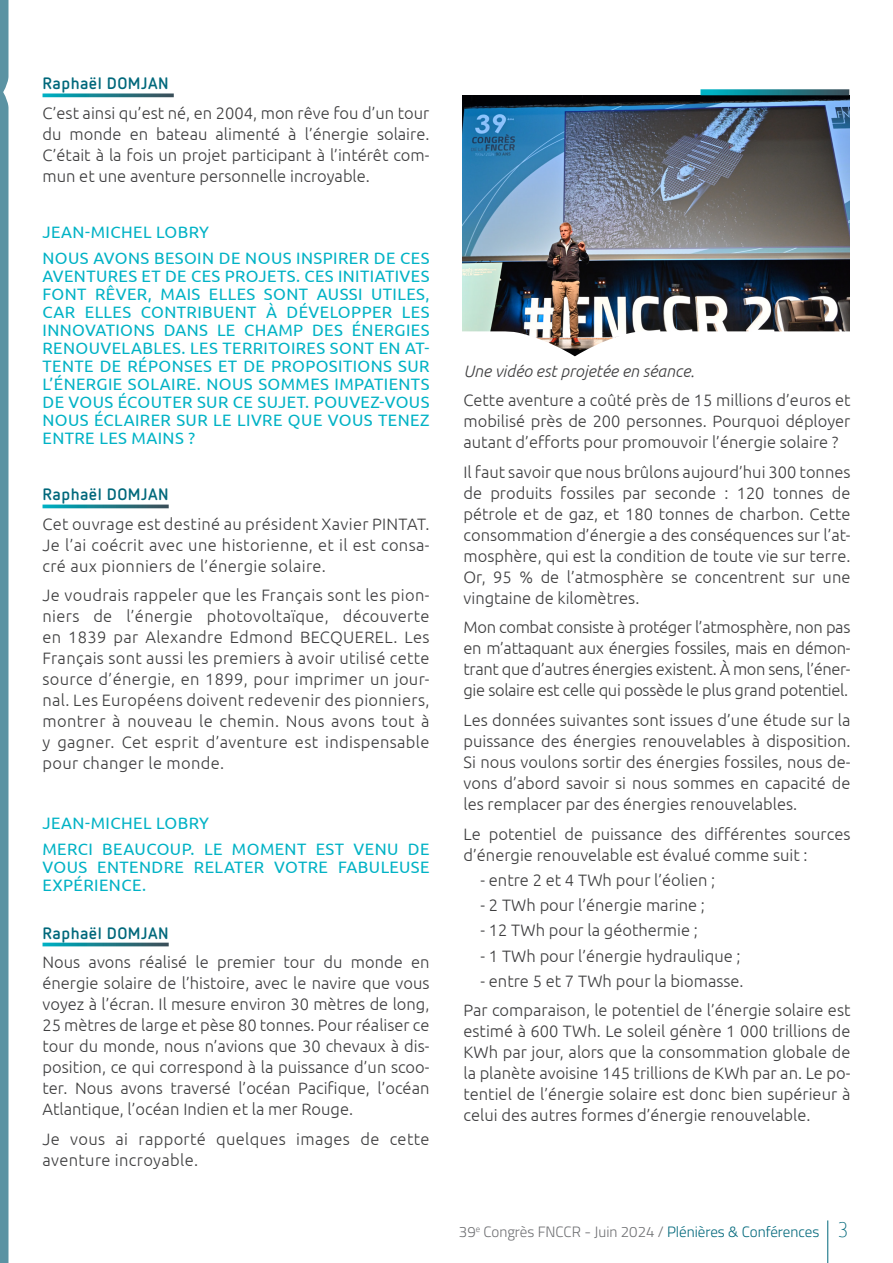
<style>
.page{position:relative;width:893px;height:1263px;background:#fff}
.page>*{position:absolute;margin:0;border:0;box-sizing:border-box;transform-origin:0 0}
.t1{font:300 16.5px/21px "Ubuntu";color:#3e3e3f;text-align:justify}
.t2{font:16.5px/18px "Ubuntu";letter-spacing:.025em;color:#00b2c5;text-align:justify}
.t3{font:300 16.5px/21px "Ubuntu";letter-spacing:.02em;color:#3e3e3f}
.t4{font:700 16.5px "Netto OT";letter-spacing:.025em;color:#00687b}
.t5{font:italic 300 16.5px "Ubuntu";color:#3e3e3f}
.t6{font:300 15px "Titillium Web";color:#6f7073}
.s1{color:#00687b}
.s2{font-family:"Netto OT";font-size:21px;color:#00687b}
</style>
<div class="page">
<hr style="left:827px;top:1220px;width:1px;height:43px;background:#00687b">
<svg style="left:0;top:0;width:9px;height:1263px;background:#6499a8"></svg>
<svg style="left:43px;top:93px;width:131px;height:4px"></svg>
<img style="left:462px;top:96px;width:387px;height:235px">
<svg style="left:462px;top:331px;width:388px;height:26px"></svg>
<svg style="left:700px;top:89px;width:149px;height:6px"></svg>
<p class="t4" style="left:43px;top:73px;width:128px">Raphaël DOMJAN</p>
<p class="t1" style="left:43px;top:102px;width:388px">C’est ainsi qu’est né, en 2004, mon rêve fou d’un tour du monde en bateau alimenté à l’énergie solaire.<br>C’était à la fois un projet participant à l’intérêt com&shy;mun et une aventure personnelle incroyable.</p>
<p class="t2" style="left:43px;top:222px;width:168px">JEAN-MICHEL LOBRY</p>
<p class="t2" style="left:43px;top:249px;width:388px">NOUS AVONS BESOIN DE NOUS INSPIRER DE CES AVENTURES ET DE CES PROJETS. CES INITIATIVES FONT RÊVER, MAIS ELLES SONT AUSSI UTILES, CAR ELLES CONTRIBUENT À DÉVELOPPER LES INNOVATIONS DANS LE CHAMP DES ÉNERGIES RENOUVELABLES. LES TERRITOIRES SONT EN AT-TENTE DE RÉPONSES ET DE PROPOSITIONS SUR L’ÉNERGIE SOLAIRE. NOUS SOMMES IMPATIENTS DE VOUS ÉCOUTER SUR CE SUJET. POUVEZ-VOUS NOUS ÉCLAIRER SUR LE LIVRE QUE VOUS TENEZ ENTRE LES MAINS ?</p>
<p class="t4" style="left:43px;top:484px;width:128px">Raphaël DOMJAN</p>
<p class="t1" style="left:43px;top:513px;width:388px">Cet ouvrage est destiné au président Xavier PINTAT.<br>Je l’ai coécrit avec une historienne, et il est consa&shy;cré aux pionniers de l’énergie solaire.</p>
<p class="t1" style="left:43px;top:585px;width:388px">Je voudrais rappeler que les Français sont les pion&shy;niers de l’énergie photovoltaïque, découverte en 1839 par Alexandre Edmond BECQUEREL. Les Français sont aussi les premiers à avoir utilisé cette source d’énergie, en 1899, pour imprimer un jour&shy;nal. Les Européens doivent redevenir des pionniers, montrer à nouveau le chemin. Nous avons tout à y gagner. Cet esprit d’aventure est indispensable pour changer le monde.</p>
<p class="t2" style="left:43px;top:813px;width:168px">JEAN-MICHEL LOBRY</p>
<p class="t2" style="left:43px;top:840px;width:388px">MERCI BEAUCOUP. LE MOMENT EST VENU DE VOUS ENTENDRE RELATER VOTRE FABULEUSE EXPÉRIENCE.</p>
<p class="t4" style="left:43px;top:922px;width:128px">Raphaël DOMJAN</p>
<p class="t1" style="left:43px;top:951px;width:388px">Nous avons réalisé le premier tour du monde en énergie solaire de l’histoire, avec le navire que vous voyez à l’écran. Il mesure environ 30 mètres de long, 25 mètres de large et pèse 80 tonnes. Pour réaliser ce tour du monde, nous n’avions que 30 chevaux à dis&shy;position, ce qui correspond à la puissance d’un scoo&shy;ter. Nous avons traversé l’océan Pacifique, l’océan Atlantique, l’océan Indien et la mer Rouge.</p>
<p class="t3" style="left:43px;top:1128px;width:388px">Je vous ai rapporté quelques images de cette aventure incroyable.</p>
<p class="t5" style="left:463px;top:361px;width:233px">Une vidéo est projetée en séance.</p>
<p class="t1" style="left:463px;top:390px;width:388px">Cette aventure a coûté près de 15 millions d’euros et mobilisé près de 200 personnes. Pourquoi déployer autant d’efforts pour promouvoir l’énergie solaire ?</p>
<p class="t1" style="left:463px;top:461px;width:388px">Il faut savoir que nous brûlons aujourd’hui 300 tonnes de produits fossiles par seconde : 120 tonnes de pétrole et de gaz, et 180 tonnes de charbon. Cette consommation d’énergie a des conséquences sur l’at&shy;mosphère, qui est la condition de toute vie sur terre.<br>Or, 95 % de l’atmosphère se concentrent sur une vingtaine de kilomètres.</p>
<p class="t1" style="left:463px;top:617px;width:388px">Mon combat consiste à protéger l’atmosphère, non pas en m’attaquant aux énergies fossiles, mais en démon&shy;trant que d’autres énergies existent. À mon sens, l’éner&shy;gie solaire est celle qui possède le plus grand potentiel.</p>
<p class="t1" style="left:463px;top:709px;width:388px">Les données suivantes sont issues d’une étude sur la puissance des énergies renouvelables à disposition.<br>Si nous voulons sortir des énergies fossiles, nous de&shy;vons d’abord savoir si nous sommes en capacité de les remplacer par des énergies renouvelables.</p>
<p class="t1" style="left:463px;top:823px;width:388px">Le potentiel de puissance des différentes sources d’énergie renouvelable est évalué comme suit :</p>
<p class="t1" style="left:480px;top:869px;width:236px">- entre 2 et 4 TWh pour l’éolien ;</p>
<p class="t1" style="left:480px;top:894px;width:226px">- 2 TWh pour l’énergie marine ;</p>
<p class="t1" style="left:480px;top:919px;width:219px">- 12 TWh pour la géothermie ;</p>
<p class="t1" style="left:480px;top:945px;width:262px">- 1 TWh pour l’énergie hydraulique ;</p>
<p class="t1" style="left:480px;top:970px;width:265px">- entre 5 et 7 TWh pour la biomasse.</p>
<p class="t1" style="left:463px;top:999px;width:388px">Par comparaison, le potentiel de l’énergie solaire est estimé à 600 TWh. Le soleil génère 1 000 trillions de KWh par jour, alors que la consommation globale de la planète avoisine 145 trillions de KWh par an. Le po&shy;tentiel de l’énergie solaire est donc bien supérieur à celui des autres formes d’énergie renouvelable.</p>
<p class="t6" style="left:459px;top:1221px;width:391px">39<sup>e</sup> Congrès FNCCR - Juin 2024 / <span class="s1">Plénières &amp; Conférences</span> <span class="s2">3</span></p>
</div>
